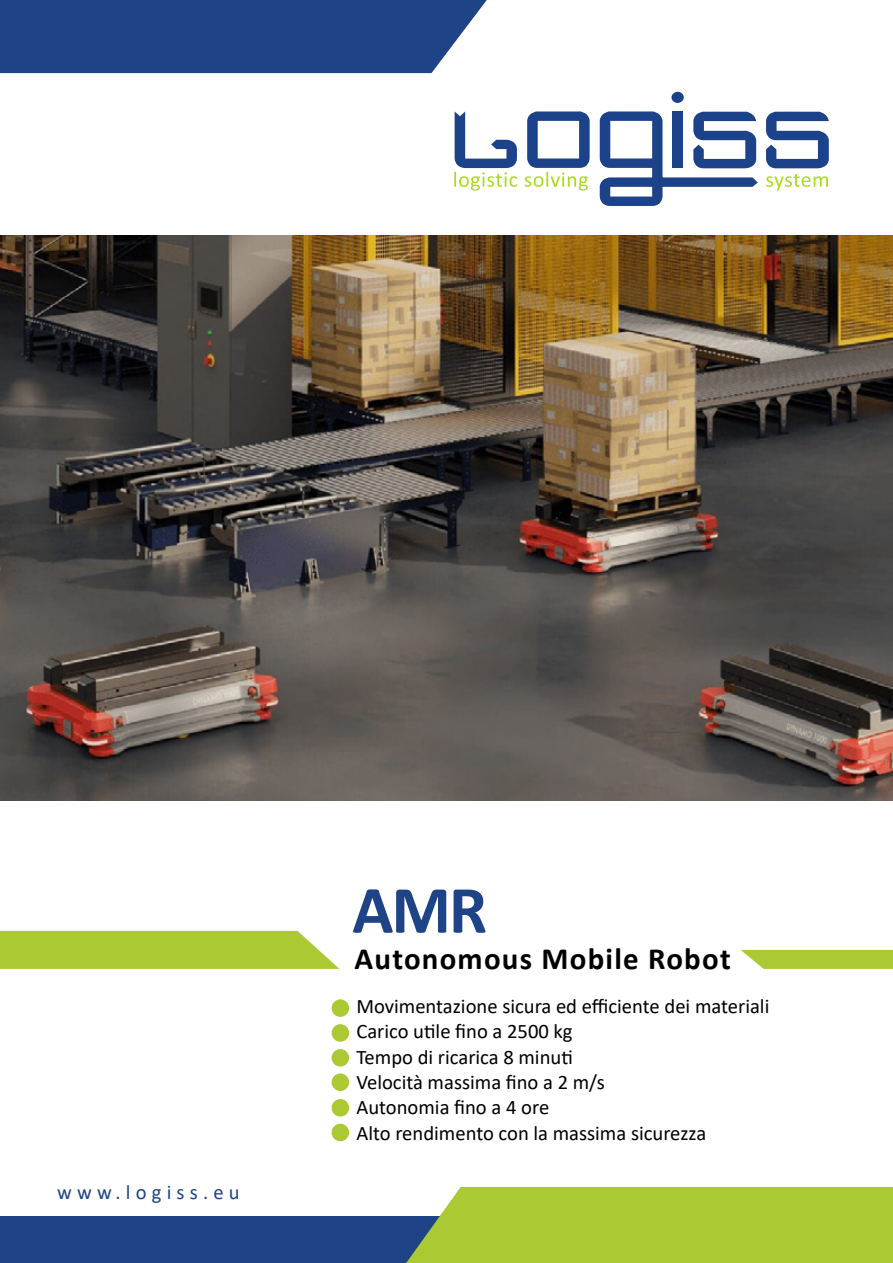
<style>
.page{position:relative;width:893px;height:1263px;background:#fff}
.page>*{position:absolute;margin:0;border:0;box-sizing:border-box;transform-origin:0 0}
.t1{font:700 68.1px "Calibri";color:#1e4487}
.t2{font:700 30.9px "Calibri";letter-spacing:.04em;color:#000}
.t3{font:20.7px/25.3px "Calibri";color:#000}
.t4{font:20.7px "Calibri";letter-spacing:.25em;color:#1e4487}
</style>
<div class="page">
<svg style="left:766px;top:112px;width:63px;height:56px"></svg>
<div style="left:671px;top:92px;width:13px;height:11px;background:#1c428a;border-radius:50%"></div>
<svg style="left:766px;top:174px;width:62px;height:17px"></svg>
<svg style="left:454px;top:111px;width:136px;height:80px"></svg>
<svg style="left:600px;top:111px;width:158px;height:95px"></svg>
<div style="left:0;top:0;width:487px;height:73px;background:#1e4487"></div>
<div style="left:0;top:1216px;width:881px;height:47px;background:#1e4487"></div>
<div style="left:406px;top:1187px;width:487px;height:76px;background:#aac933"></div>
<div style="left:332px;top:999px;width:17px;height:18px;background:#aac933;border-radius:50%"></div>
<div style="left:332px;top:1024px;width:17px;height:18px;background:#aac933;border-radius:50%"></div>
<div style="left:332px;top:1049px;width:17px;height:17px;background:#aac933;border-radius:50%"></div>
<img style="left:0;top:236px;width:893px;height:564px">
<svg style="left:0;top:931px;width:339px;height:38px;background:#afcc3f"></svg>
<svg style="left:741px;top:950px;width:152px;height:19px;background:#b0cd42"></svg>
<div style="left:332px;top:1073px;width:17px;height:18px;background:#aac933;border-radius:50%"></div>
<div style="left:332px;top:1099px;width:17px;height:17px;background:#aac933;border-radius:50%"></div>
<div style="left:332px;top:1124px;width:17px;height:17px;background:#aac933;border-radius:50%"></div>
<p class="t4" style="left:57px;top:1177px;width:184px">www.logiss.eu</p>
<h1 class="t1" style="left:352px;top:862px;width:136px">AMR</h1>
<h2 class="t2" style="left:354px;top:937px;width:378px">Autonomous Mobile Robot</h2>
<p class="t3" style="left:356px;top:993px;width:414px">Movimentazione sicura ed efficiente dei materiali<br>Carico utile fino a 2500 kg<br>Tempo di ricarica 8 minuti<br>Velocità massima fino a 2 m/s<br>Autonomia fino a 4 ore<br>Alto rendimento con la massima sicurezza</p>
</div>
